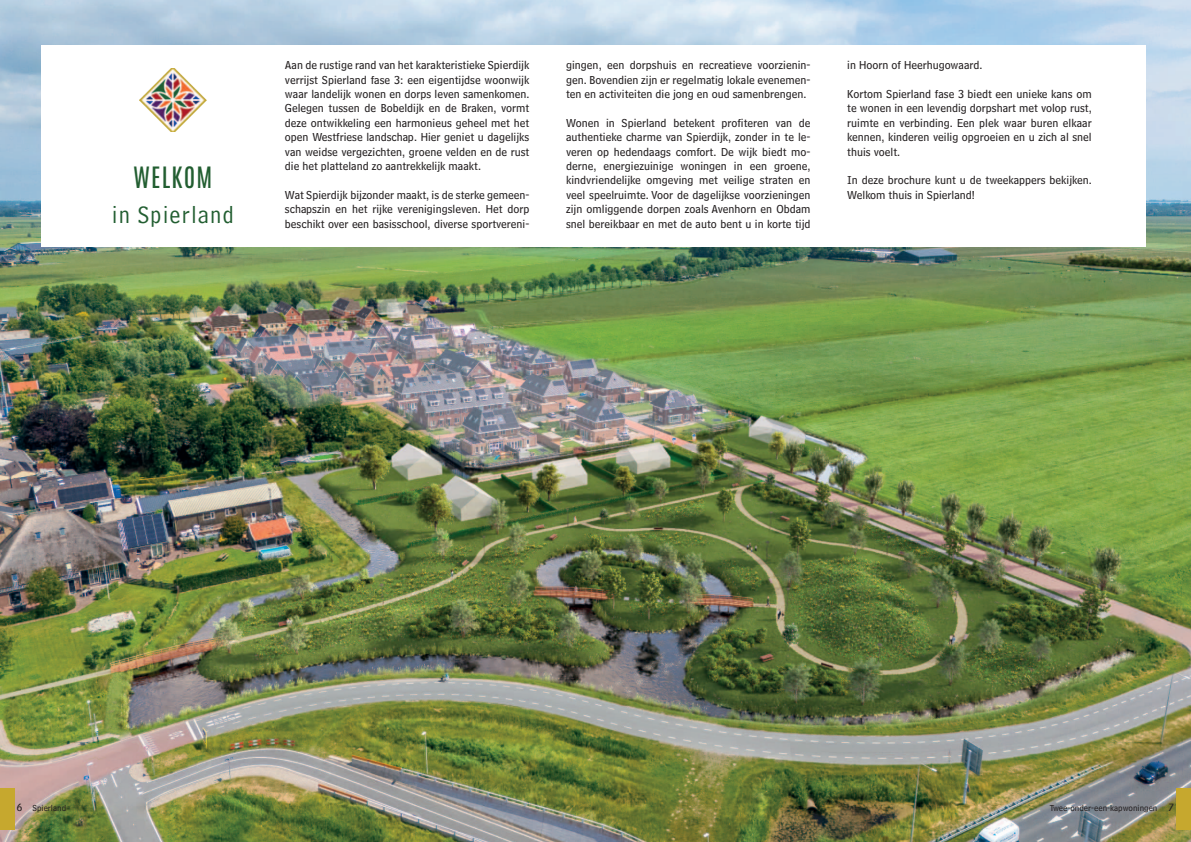
<style>
.page{position:relative;width:1191px;height:842px;background:#fff}
.page>*{position:absolute;margin:0;border:0;box-sizing:border-box;transform-origin:0 0}
.t1{font:25px "Bell Centennial Std Address";letter-spacing:.05em;color:#225e31}
.t2{font:25px "Antonio";letter-spacing:.05em;color:#225e31}
.t3{font:12px/14.4px "Bell Centennial Std Sub Capt";color:#231f20;text-align:justify}
.t4{font:9px "Bell Centennial Std Sub Capt";color:#231f20}
.s1{font-size:11px}
</style>
<div class="page">
<img style="left:0;top:0;width:1191px;height:842px">
<div style="left:41px;top:45px;width:1104px;height:202px;background:#fff"></div>
<div style="left:0;top:788px;width:14px;height:42px;background:#c6a82e"></div>
<div style="left:1176px;top:788px;width:15px;height:42px;background:#c6a82e"></div>
<img style="left:139px;top:68px;width:68px;height:64px">
<h1 class="t2" style="left:134px;top:159px;width:80px">WELKOM</h1>
<h1 class="t1" style="left:112px;top:200px;width:123px">in Spierland</h1>
<p class="t3" style="left:285px;top:58px;width:246px">Aan de rustige rand van het karakteristieke Spierdijk verrijst Spierland fase 3: een eigentijdse woonwijk waar landelijk wonen en dorps leven samenkomen.<br>Gelegen tussen de Bobeldijk en de Braken, vormt deze ontwikkeling een harmonieus geheel met het open Westfriese landschap. Hier geniet u dagelijks van weidse vergezichten, groene velden en de rust die het platteland zo aantrekkelijk maakt.</p>
<p class="t3" style="left:285px;top:187px;width:246px">Wat Spierdijk bijzonder maakt, is de sterke gemeen&shy;schapszin en het rijke verenigingsleven. Het dorp beschikt over een basisschool, diverse sportvereni-</p>
<p class="t3" style="left:566px;top:58px;width:246px">gingen, een dorpshuis en recreatieve voorzienin&shy;gen. Bovendien zijn er regelmatig lokale evenemen&shy;ten en activiteiten die jong en oud samenbrengen.</p>
<p class="t3" style="left:566px;top:115px;width:246px">Wonen in Spierland betekent profiteren van de authentieke charme van Spierdijk, zonder in te le&shy;veren op hedendaags comfort. De wijk biedt mo&shy;derne, energiezuinige woningen in een groene, kindvriendelijke omgeving met veilige straten en veel speelruimte. Voor de dagelijkse voorzieningen zijn omliggende dorpen zoals Avenhorn en Obdam snel bereikbaar en met de auto bent u in korte tijd</p>
<p class="t3" style="left:847px;top:58px;width:137px">in Hoorn of Heerhugowaard.</p>
<p class="t3" style="left:847px;top:87px;width:246px">Kortom Spierland fase 3 biedt een unieke kans om te wonen in een levendig dorpshart met volop rust, ruimte en verbinding. Een plek waar buren elkaar kennen, kinderen veilig opgroeien en u zich al snel thuis voelt.</p>
<p class="t3" style="left:847px;top:173px;width:246px">In deze brochure kunt u de tweekappers bekijken.<br>Welkom thuis in Spierland!</p>
<p class="t4" style="left:17px;top:802px;width:51px"><span class="s1">6</span> Spierland</p>
<p class="t4" style="left:1049px;top:802px;width:126px">Twee-onder-een-kapwoningen <span class="s1">7</span></p>
</div>
